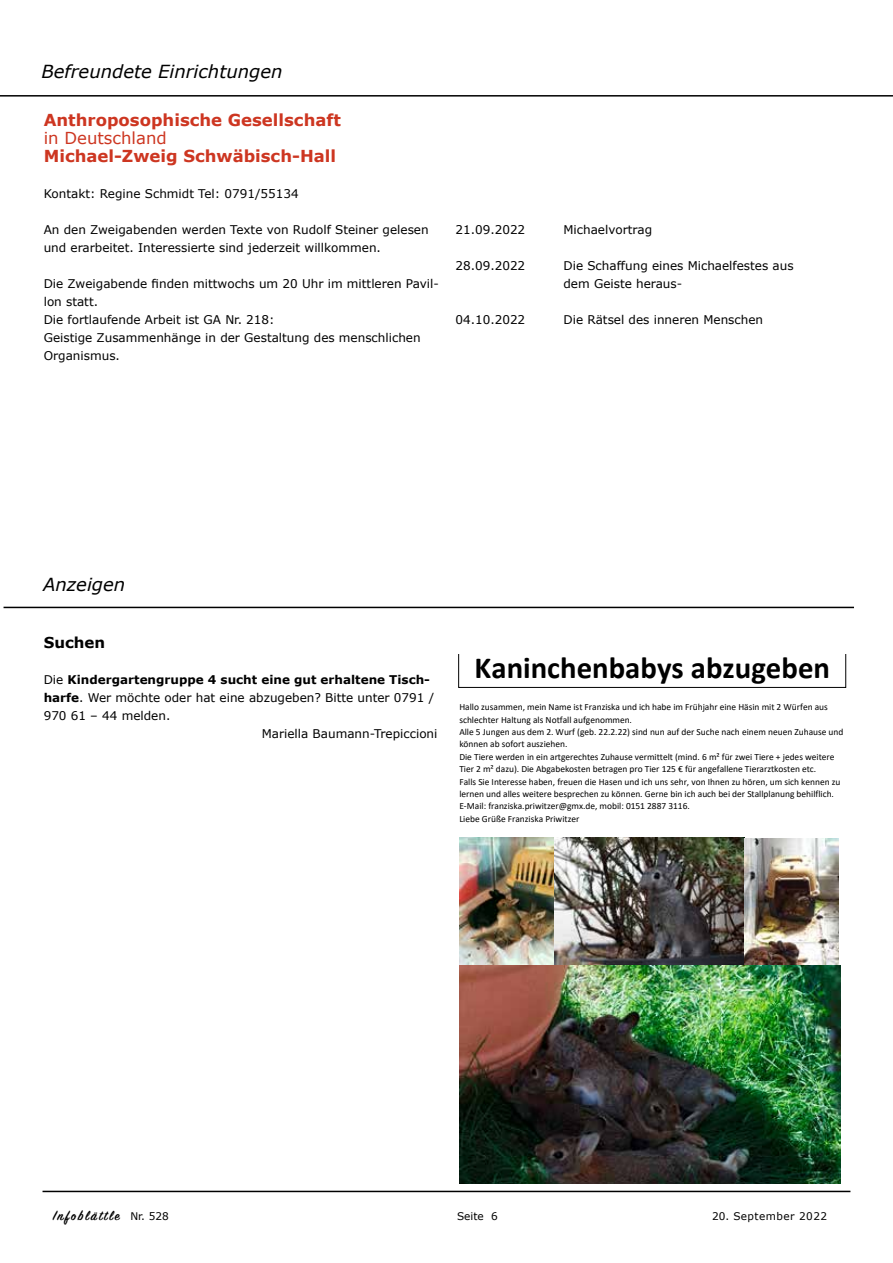
<style>
.page{position:relative;width:893px;height:1263px;background:#fff}
.page>*{position:absolute;margin:0;border:0;box-sizing:border-box;transform-origin:0 0}
.t1{font:700 30.75px "Calibri";color:#000}
.t2{font:italic 18px "Verdana";color:#000}
.t3{font:700 16.5px "Verdana";color:#cd3621}
.t4{font:16.5px "Verdana";color:#cd3621}
.t5{font:600 15px "Sign Painter House Script";letter-spacing:.13em;color:#000}
.t6{font:700 15px "Verdana";color:#000}
.t7{font:12px/18px "Verdana";color:#000}
.t8{font:700 12px "Verdana";color:#000}
.t9{font:10.5px "Verdana";letter-spacing:.04em;color:#000}
.t10{font:9.45px/12.5px "Calibri";color:#000}
.s1{font-weight:400}
.s2{font-weight:700}
.s3{font-family:"Verdana";font-weight:400;font-size:10.5px}
</style>
<div class="page">
<hr style="left:43px;top:1191px;width:807px;height:1px;background:#000">
<hr style="left:4px;top:607px;width:850px;height:1px;background:#000">
<svg style="left:458px;top:655px;width:388px;height:33px"></svg>
<img style="left:459px;top:838px;width:381px;height:346px">
<hr style="left:0;top:95px;width:893px;height:2px;background:#000">
<h2 class="t2" style="left:42px;top:60px;width:243px">Befreundete Einrichtungen</h2>
<h3 class="t3" style="left:44px;top:109px;width:299px">Anthroposophische Gesellschaft</h3>
<h3 class="t4" style="left:44px;top:128px;width:125px">in Deutschland</h3>
<h3 class="t3" style="left:44px;top:145px;width:294px">Michael-Zweig Schwäbisch-Hall</h3>
<p class="t7" style="left:44px;top:185px;width:256px">Kontakt: Regine Schmidt Tel: 0791/55134</p>
<p class="t7" style="left:44px;top:221px;width:386px">An den Zweigabenden werden Texte von Rudolf Steiner gelesen und erarbeitet. Interessierte sind jederzeit willkommen.</p>
<p class="t7" style="left:44px;top:275px;width:397px">Die Zweigabende finden mittwochs um 20 Uhr im mittleren Pavil&shy;lon statt.<br>Die fortlaufende Arbeit ist GA Nr. 218:<br>Geistige Zusammenhänge in der Gestaltung des menschlichen Organismus.</p>
<p class="t7" style="left:455px;top:221px;width:71px">21.09.2022</p>
<p class="t7" style="left:563px;top:221px;width:90px">Michaelvortrag</p>
<p class="t7" style="left:455px;top:257px;width:71px">28.09.2022</p>
<p class="t7" style="left:563px;top:257px;width:232px">Die Schaffung eines Michaelfestes aus dem Geiste heraus-</p>
<p class="t7" style="left:455px;top:311px;width:71px">04.10.2022</p>
<p class="t7" style="left:563px;top:311px;width:201px">Die Rätsel des inneren Menschen</p>
<h2 class="t2" style="left:43px;top:573px;width:84px">Anzeigen</h2>
<h3 class="t6" style="left:44px;top:633px;width:63px">Suchen</h3>
<p class="t8" style="left:44px;top:672px;width:388px"><span class="s1">Die</span> Kindergartengruppe 4 sucht eine gut erhaltene Tisch-</p>
<p class="t7" style="left:44px;top:689px;width:392px"><span class="s2">harfe</span>. Wer möchte oder hat eine abzugeben? Bitte unter 0791 /</p>
<p class="t7" style="left:44px;top:707px;width:128px">970 61 – 44 melden.</p>
<p class="t7" style="left:262px;top:725px;width:177px">Mariella Baumann-Trepiccioni</p>
<h1 class="t1" style="left:475px;top:646px;width:357px">Kaninchenbabys abzugeben</h1>
<p class="t10" style="left:459px;top:701px;width:386px">Hallo zusammen, mein Name ist Franziska und ich habe im Frühjahr eine Häsin mit 2 Würfen aus schlechter Haltung als Notfall aufgenommen.<br>Alle 5 Jungen aus dem 2. Wurf (geb. 22.2.22) sind nun auf der Suche nach einem neuen Zuhause und können ab sofort ausziehen.<br>Die Tiere werden in ein artgerechtes Zuhause vermittelt (mind. 6 m² für zwei Tiere + jedes weitere Tier 2 m² dazu). Die Abgabekosten betragen pro Tier 125 € für angefallene Tierarztkosten etc.<br>Falls Sie Interesse haben, freuen die Hasen und ich uns sehr, von Ihnen zu hören, um sich kennen zu lernen und alles weitere besprechen zu können. Gerne bin ich auch bei der Stallplanung behilflich.<br>E-Mail: franziska.priwitzer@gmx.de, mobil: 0151 2887 3116.<br>Liebe Grüße Franziska Priwitzer</p>
<h3 class="t5" style="left:53px;top:1206px;width:117px">Infoblättle <span class="s3">Nr. 528</span></h3>
<p class="t9" style="left:457px;top:1209px;width:42px">Seite 6</p>
<p class="t9" style="left:712px;top:1209px;width:117px">20. September 2022</p>
</div>
